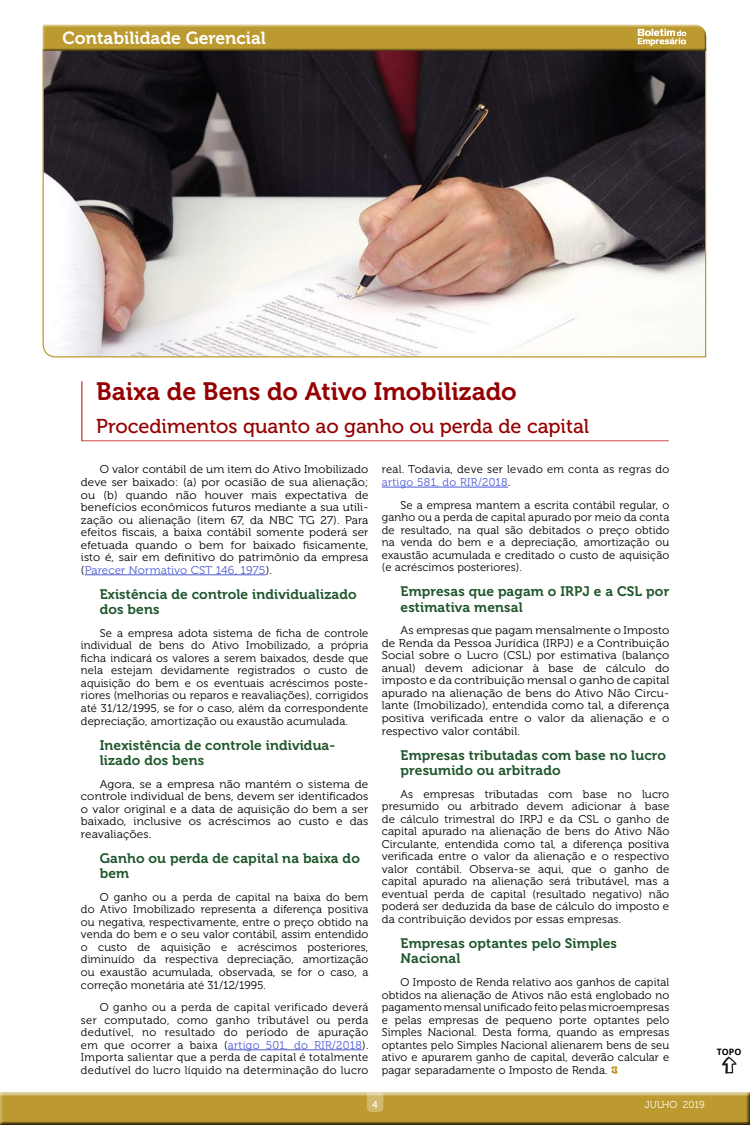
<style>
.page{position:relative;width:750px;height:1125px;background:#fff}
.page>*{position:absolute;margin:0;border:0;box-sizing:border-box;transform-origin:0 0}
.t1{font:25px "Museo 700";color:#950000}
.t2{font:20px "Museo 500";color:#950000}
.t3{font:17.5px "Museo 700";color:#fff}
.t4{font:13.75px/15.2px "Museo 700";letter-spacing:.01em;color:#1e552b}
.t5{font:11.25px/12.5px "Museo 300";letter-spacing:.01em;color:#000;text-align:justify}
.t6{font:11.25px/12.5px "Museo 300";letter-spacing:.01em;color:#000;text-align:justify;scale:1.05 1}
.t7{font:11.25px/12.5px "Museo 300";letter-spacing:.01em;color:#000;text-align:justify;scale:1.04 1}
.t8{font:11.25px/12.5px "Museo 300";letter-spacing:.03em;color:#000}
.t9{font:10px "Museo 300";letter-spacing:-.005em;color:#fff}
.t10{font:10px "Museo 500";color:#fff}
.t11{font:700 8.75px "Open Sans";color:#000}
.s1{color:#4f5cd6}
</style>
<div class="page">
<svg style="left:722px;top:1057px;width:15px;height:17px"></svg>
<div style="left:0;top:1090px;width:750px;height:35px;background:#000;opacity:.75"></div>
<hr style="left:85px;top:575px;width:181px;height:1px;background:#4f5cd6">
<hr style="left:228px;top:1050px;width:134px;height:1px;background:#4f5cd6">
<svg style="left:42px;top:52px;width:665px;height:306px"></svg>
<svg style="left:42px;top:24px;width:665px;height:27px;background:#ba9b3d"></svg>
<hr style="left:382px;top:487px;width:126px;height:1px;background:#4f5cd6">
<svg style="left:367px;top:1092px;width:16px;height:20px"></svg>
<svg style="left:81px;top:381px;width:588px;height:60px"></svg>
<svg style="left:611px;top:1066px;width:7px;height:8px"></svg>
<h3 class="t3" style="left:63px;top:28px;width:205px">Contabilidade Gerencial</h3>
<h1 class="t1" style="left:96px;top:377px;width:422px">Baixa de Bens do Ativo Imobilizado</h1>
<h2 class="t2" style="left:96px;top:415px;width:495px">Procedimentos quanto ao ganho ou perda de capital</h2>
<p class="t7" style="left:81px;top:464px;width:278px;text-indent:19px">O valor contábil de um item do Ativo Imobilizado deve ser baixado: (a) por ocasião de sua alienação; ou (b) quando não houver mais expectativa de benefícios econômicos futuros mediante a sua utili&shy;zação ou alienação (item 67, da NBC TG 27). Para efeitos fiscais, a baixa contábil somente poderá ser efetuada quando o bem for baixado fisicamente, isto é, sair em definitivo do patrimônio da empresa (<span class="s1">Parecer Normativo CST 146, 1975</span>).</p>
<p class="t4" style="left:100px;top:587px;width:259px">Existência de controle individualizado dos bens</p>
<p class="t5" style="left:81px;top:627px;width:289px;text-indent:19px">Se a empresa adota sistema de ficha de controle individual de bens do Ativo Imobilizado, a própria ficha indicará os valores a serem baixados, desde que nela estejam devidamente registrados o custo de aquisição do bem e os eventuais acréscimos poste&shy;riores (melhorias ou reparos e reavaliações), corrigidos até 31/12/1995, se for o caso, além da correspondente depreciação, amortização ou exaustão acumulada.</p>
<p class="t4" style="left:100px;top:738px;width:237px">Inexistência de controle individua&shy;lizado dos bens</p>
<p class="t6" style="left:81px;top:778px;width:275px;text-indent:19px">Agora, se a empresa não mantém o sistema de controle individual de bens, devem ser identificados o valor original e a data de aquisição do bem a ser baixado, inclusive os acréscimos ao custo e das reavaliações.</p>
<p class="t4" style="left:100px;top:851px;width:262px">Ganho ou perda de capital na baixa do bem</p>
<p class="t5" style="left:81px;top:891px;width:289px;text-indent:19px">O ganho ou a perda de capital na baixa do bem do Ativo Imobilizado representa a diferença positiva ou negativa, respectivamente, entre o preço obtido na venda do bem e o seu valor contábil, assim entendido o custo de aquisição e acréscimos posteriores, diminuído da respectiva depreciação, amortização ou exaustão acumulada, observada, se for o caso, a correção monetária até 31/12/1995.</p>
<p class="t5" style="left:81px;top:1001px;width:289px;text-indent:19px">O ganho ou a perda de capital verificado deverá ser computado, como ganho tributável ou perda dedutível, no resultado do período de apuração em que ocorrer a baixa (<span class="s1">artigo 501, do RIR/2018</span>).<br>Importa salientar que a perda de capital é totalmente dedutível do lucro líquido na determinação do lucro</p>
<p class="t8" style="left:382px;top:464px;width:289px">real. Todavia, deve ser levado em conta as regras do <span class="s1">artigo 581, do RIR/2018</span>.</p>
<p class="t5" style="left:382px;top:499px;width:289px;text-indent:19px">Se a empresa mantem a escrita contábil regular, o ganho ou a perda de capital apurado por meio da conta de resultado, na qual são debitados o preço obtido na venda do bem e a depreciação, amortização ou exaustão acumulada e creditado o custo de aquisição (e acréscimos posteriores).</p>
<p class="t4" style="left:401px;top:584px;width:270px">Empresas que pagam o IRPJ e a CSL por estimativa mensal</p>
<p class="t6" style="left:382px;top:624px;width:275px;text-indent:19px">As empresas que pagam mensalmente o Imposto de Renda da Pessoa Jurídica (IRPJ) e a Contribuição Social sobre o Lucro (CSL) por estimativa (balanço anual) devem adicionar à base de cálculo do imposto e da contribuição mensal o ganho de capital apurado na alienação de bens do Ativo Não Circu&shy;lante (Imobilizado), entendida como tal, a diferença positiva verificada entre o valor da alienação e o respectivo valor contábil.</p>
<p class="t4" style="left:401px;top:748px;width:267px">Empresas tributadas com base no lucro presumido ou arbitrado</p>
<p class="t5" style="left:382px;top:788px;width:289px;text-indent:19px">As empresas tributadas com base no lucro presumido ou arbitrado devem adicionar à base de cálculo trimestral do IRPJ e da CSL o ganho de capital apurado na alienação de bens do Ativo Não Circulante, entendida como tal, a diferença positiva verificada entre o valor da alienação e o respectivo valor contábil. Observa-se aqui, que o ganho de capital apurado na alienação será tributável, mas a eventual perda de capital (resultado negativo) não poderá ser deduzida da base de cálculo do imposto e da contribuição devidos por essas empresas.</p>
<p class="t4" style="left:401px;top:936px;width:218px">Empresas optantes pelo Simples<br>Nacional</p>
<p class="t5" style="left:382px;top:976px;width:289px;text-indent:19px">O Imposto de Renda relativo aos ganhos de capital obtidos na alienação de Ativos não está englobado no pagamento mensal unificado feito pelas microempresas e pelas empresas de pequeno porte optantes pelo Simples Nacional. Desta forma, quando as empresas optantes pelo Simples Nacional alienarem bens de seu ativo e apurarem ganho de capital, deverão calcular e pagar separadamente o Imposto de Renda.</p>
<p class="t10" style="left:372px;top:1099px;width:7px">4</p>
<p class="t9" style="left:645px;top:1100px;width:61px">JULHO 2019</p>
<p class="t11" style="left:717px;top:1046px;width:26px">TOPO</p>
</div>
